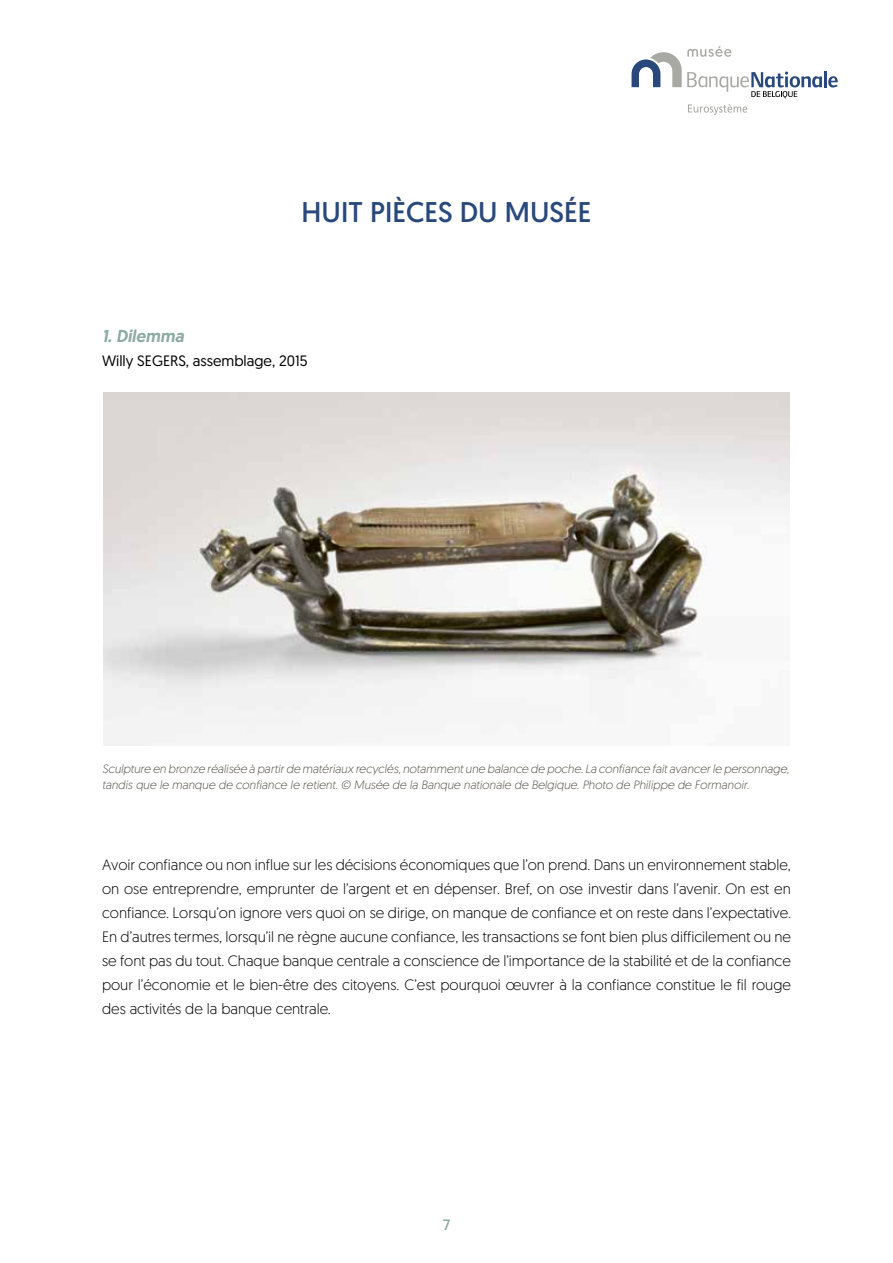
<style>
.page{position:relative;width:893px;height:1263px;background:#fff}
.page>*{position:absolute;margin:0;border:0;box-sizing:border-box;transform-origin:0 0}
.t1{font:28.5px "Geomanist";color:#29497c}
.t2{font:italic 500 17.25px "Geomanist";color:#8daaa3}
.t3{font:300 15px/24px "Geomanist";color:#000;text-align:justify}
.t4{font:15px "Geomanist";color:#000}
.t5{font:15px "Geomanist";color:#8daaa3}
.t6{font:italic 300 12px/16.5px "Geomanist";color:#57544b}
</style>
<div class="page">
<hr style="left:824px;top:71px;width:3px;height:16px;background:#29497c">
<svg style="left:828px;top:76px;width:10px;height:11px"></svg>
<svg style="left:688px;top:104px;width:59px;height:11px"></svg>
<svg style="left:631px;top:46px;width:191px;height:52px"></svg>
<img style="left:104px;top:393px;width:685px;height:353px">
<h1 class="t1" style="left:302px;top:194px;width:291px">HUIT PIÈCES DU MUSÉE</h1>
<p class="t2" style="left:102px;top:325px;width:83px">1. Dilemma</p>
<p class="t4" style="left:102px;top:351px;width:207px">Willy SEGERS, assemblage, 2015</p>
<p class="t6" style="left:102px;top:760px;width:689px">Sculpture en bronze réalisée à partir de matériaux recyclés, notamment une balance de poche. La confiance fait avancer le personnage, tandis que le manque de confiance le retient. © Musée de la Banque nationale de Belgique. Photo de Philippe de Formanoir.</p>
<p class="t3" style="left:102px;top:852px;width:690px">Avoir confiance ou non influe sur les décisions économiques que l’on prend. Dans un environnement stable, on ose entreprendre, emprunter de l’argent et en dépenser. Bref, on ose investir dans l’avenir. On est en confiance. Lorsqu’on ignore vers quoi on se dirige, on manque de confiance et on reste dans l’expectative.<br>En d’autres termes, lorsqu’il ne règne aucune confiance, les transactions se font bien plus difficilement ou ne se font pas du tout. Chaque banque centrale a conscience de l’importance de la stabilité et de la confiance pour l’économie et le bien-être des citoyens. C’est pourquoi œuvrer à la confiance constitue le fil rouge des activités de la banque centrale.</p>
<p class="t5" style="left:443px;top:1215px;width:9px">7</p>
</div>
